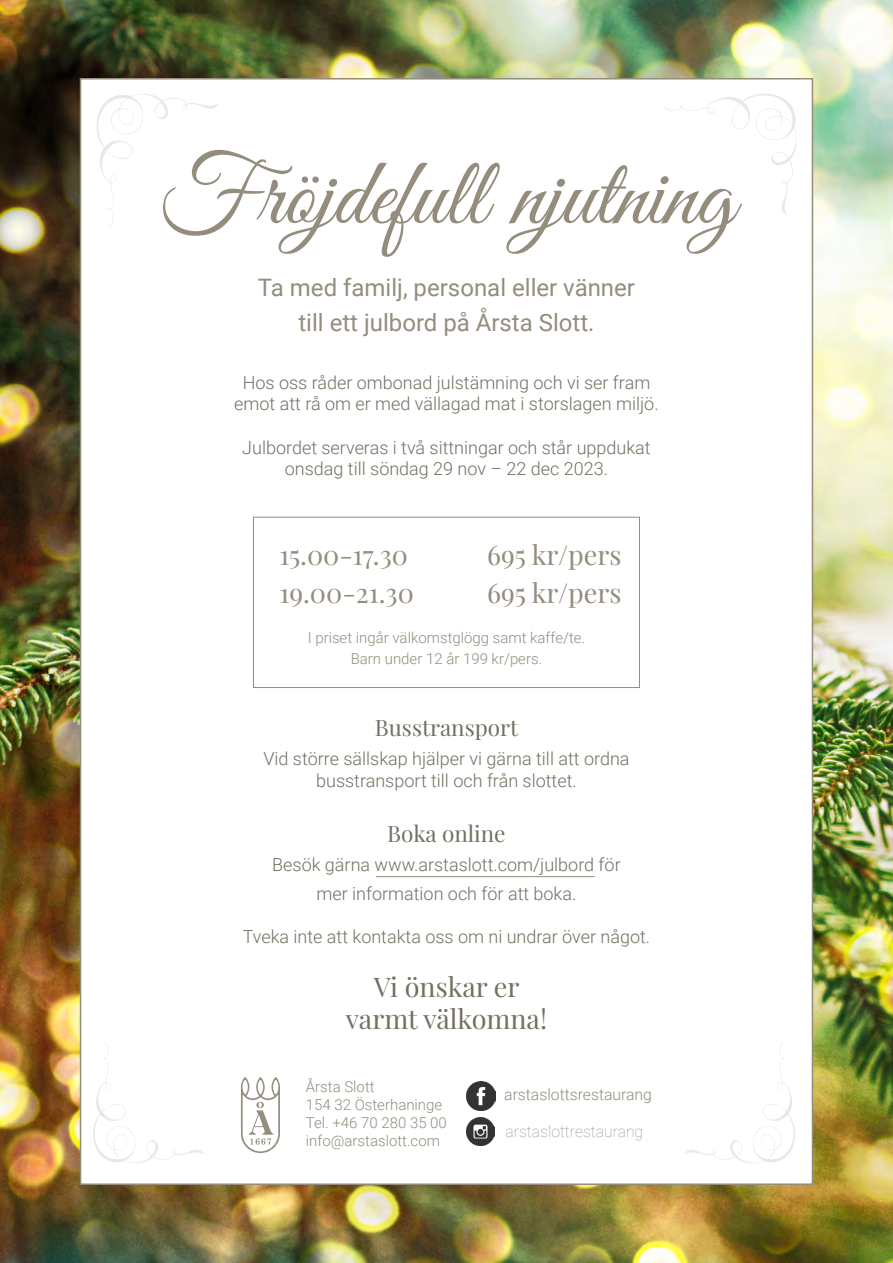
<style>
.page{position:relative;width:893px;height:1263px;background:#fff}
.page>*{position:absolute;margin:0;border:0;box-sizing:border-box;transform-origin:0 0}
.t1{font:96px "Great Vibes";color:#948d7d}
.t2{font:27px "Playfair Display";color:#948d7d}
.t3{font:27px/32.4px "Playfair Display";color:#736f61;text-align:center}
.t4{font:24px/34.5px "Roboto";color:#948d7d;text-align:center}
.t5{font:22.5px "Playfair Display";color:#736f61}
.t6{font:300 18px/21.6px "Roboto";color:#736f61;text-align:center}
.t7{font:300 15.75px "Roboto";color:#948d7d}
.t8{font:100 15.75px "Roboto";color:#948d7d}
.t9{font:300 15px/21px "Roboto";color:#948d7d;text-align:center}
</style>
<div class="page">
<img style="left:0;top:0;width:893px;height:1263px">
<div style="left:80px;top:78px;width:733px;height:1107px;background:#fff;border:2px solid #948d7d"></div>
<div style="left:253px;top:517px;width:387px;height:171px;background:#fff;border:1px solid #948d7d"></div>
<svg style="left:93px;top:1043px;width:110px;height:120px"></svg>
<svg style="left:685px;top:1043px;width:110px;height:120px"></svg>
<svg style="left:96px;top:94px;width:122px;height:132px"></svg>
<svg style="left:664px;top:94px;width:133px;height:121px"></svg>
<hr style="left:376px;top:876px;width:219px;height:1px;background:#948d7d">
<svg style="left:241px;top:1077px;width:39px;height:76px"></svg>
<img style="left:467px;top:1082px;width:28px;height:28px">
<img style="left:467px;top:1118px;width:27px;height:27px">
<p class="t1" style="left:158px;top:134px;width:578px">Fröjdefull njutning</p>
<p class="t4" style="left:258px;top:269px;width:379px">Ta med familj, personal eller vänner till ett julbord på Årsta Slott.</p>
<p class="t6" style="left:234px;top:371px;width:426px">Hos oss råder ombonad julstämning och vi ser fram emot att rå om er med vällagad mat i storslagen miljö.</p>
<p class="t6" style="left:242px;top:436px;width:410px">Julbordet serveras i två sittningar och står uppdukat onsdag till söndag 29 nov – 22 dec 2023.</p>
<p class="t2" style="left:279px;top:534px;width:130px">15.00-17.30</p>
<p class="t2" style="left:487px;top:534px;width:136px">695 kr/pers</p>
<p class="t2" style="left:279px;top:572px;width:136px">19.00-21.30</p>
<p class="t2" style="left:487px;top:572px;width:136px">695 kr/pers</p>
<p class="t9" style="left:308px;top:627px;width:279px">I priset ingår välkomstglögg samt kaffe/te.<br>Barn under 12 år 199 kr/pers.</p>
<p class="t5" style="left:375px;top:710px;width:145px">Busstransport</p>
<p class="t6" style="left:263px;top:747px;width:368px">Vid större sällskap hjälper vi gärna till att ordna busstransport till och från slottet.</p>
<p class="t5" style="left:387px;top:816px;width:120px">Boka online</p>
<p class="t6" style="left:272px;top:850px;width:350px;line-height:28.5px">Besök gärna www.arstaslott.com/julbord för mer information och för att boka.</p>
<p class="t6" style="left:243px;top:925px;width:409px">Tveka inte att kontakta oss om ni undrar över något.</p>
<p class="t3" style="left:346px;top:968px;width:203px">Vi önskar er varmt välkomna!</p>
<p class="t9" style="left:306px;top:1076px;width:70px">Årsta Slott</p>
<p class="t9" style="left:306px;top:1094px;width:138px">154 32 Österhaninge</p>
<p class="t9" style="left:306px;top:1112px;width:143px">Tel. +46 70 280 35 00</p>
<p class="t9" style="left:306px;top:1130px;width:136px">info@arstaslott.com</p>
<p class="t7" style="left:504px;top:1083px;width:149px">arstaslottsrestaurang</p>
<p class="t8" style="left:506px;top:1120px;width:139px">arstaslottrestaurang</p>
</div>
